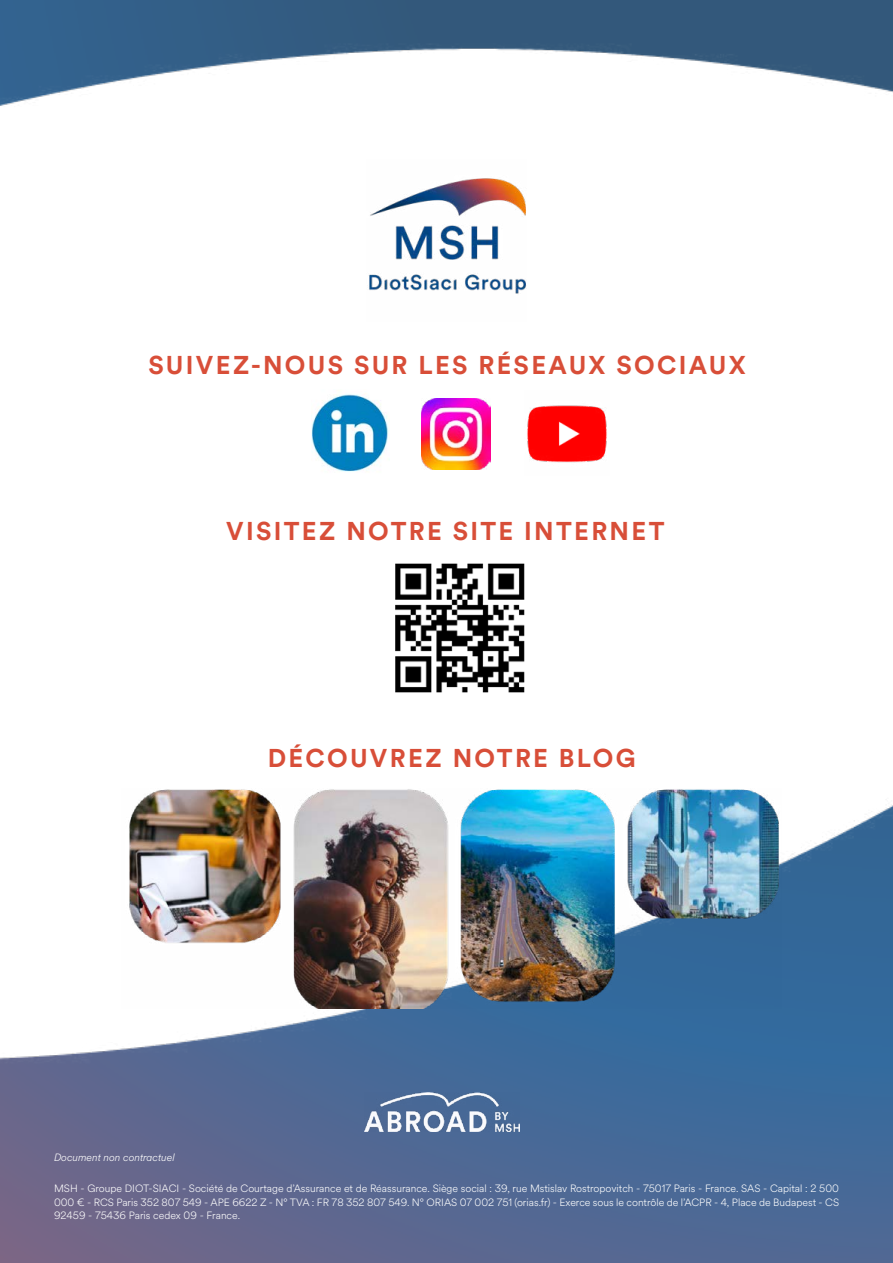
<style>
.page{position:relative;width:893px;height:1263px;background:#fff}
.page>*{position:absolute;margin:0;border:0;box-sizing:border-box;transform-origin:0 0}
.t1{font:700 25.5px "Circular Std";letter-spacing:.09em;color:#d84e38}
.t2{font:300 10.5px/13.5px "Circular Spotify Text";color:#fff;text-align:justify}
.t3{font:italic 300 10.5px "Circular Spotify Text";color:#fff}
.s1{font-size:25.2px}
</style>
<div class="page">
<img style="left:0;top:0;width:893px;height:1263px">
<img style="left:366px;top:159px;width:161px;height:162px">
<img style="left:374px;top:542px;width:172px;height:172px">
<img style="left:311px;top:390px;width:78px;height:85px">
<img style="left:421px;top:399px;width:70px;height:70px">
<img style="left:525px;top:391px;width:84px;height:85px">
<img style="left:364px;top:1092px;width:156px;height:39px">
<img style="left:121px;top:788px;width:660px;height:220px">
<h1 class="t1" style="left:148px;top:348px;width:599px">SUIVEZ-NOUS SUR LES R<span class="s1">É</span>SEAUX SOCIAUX</h1>
<h1 class="t1" style="left:226px;top:515px;width:440px">VISITEZ NOTRE SITE INTERNET</h1>
<h1 class="t1" style="left:268px;top:742px;width:369px">DÉCOUVREZ NOTRE BLOG</h1>
<p class="t3" style="left:54px;top:1150px;width:122px">Document non contractuel</p>
<p class="t2" style="left:54px;top:1182px;width:787px">MSH - Groupe DIOT-SIACI - Société de Courtage d’Assurance et de Réassurance. Siège social : 39, rue Mstislav Rostropovitch - 75017 Paris - France. SAS - Capital : 2 500<br>000 € - RCS Paris 352 807 549 - APE 6622 Z - N° TVA : FR 78 352 807 549. N° ORIAS 07 002 751 (orias.fr) - Exerce sous le contrôle de l’ACPR - 4, Place de Budapest - CS 92459 - 75436 Paris cedex 09 - France.</p>
</div>
